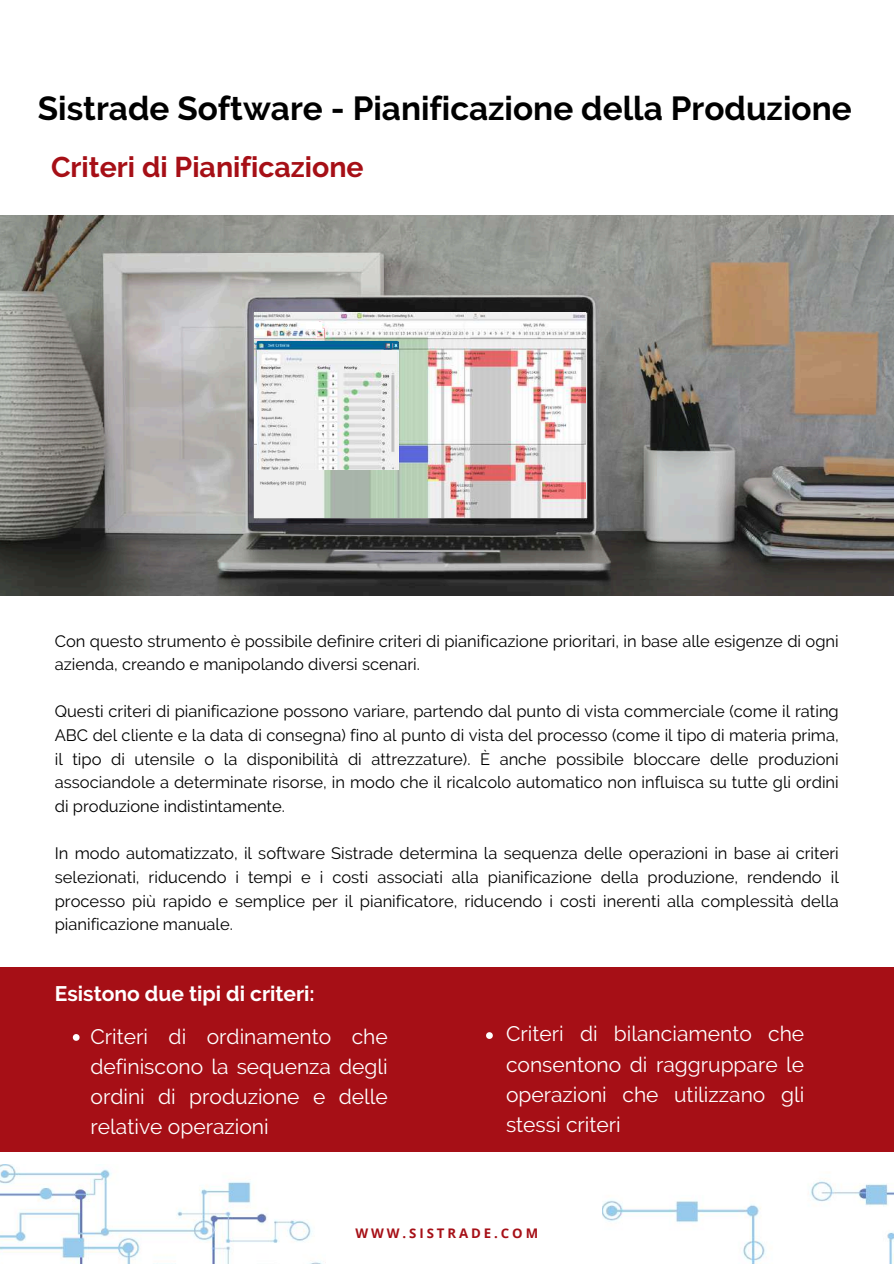
<style>
.page{position:relative;width:894px;height:1264px;background:#fff}
.page>*{position:absolute;margin:0;border:0;box-sizing:border-box;transform-origin:0 0}
.t1{font:700 33.3px "Raleway";color:#000}
.t2{font:700 28.5px "Raleway";color:#a60f16}
.t3{font:21px/30px "Raleway";color:#fff;text-align:justify}
.t4{font:700 21px "Raleway";color:#fff}
.t5{font:16.5px/23.7px "Raleway";color:#000;text-align:justify}
.t6{font:700 13.2px "Open Sans";letter-spacing:.22em;color:#a60f16}
</style>
<div class="page">
<img style="left:602px;top:1181px;width:291px;height:82px">
<img style="left:0;top:1164px;width:321px;height:99px">
<div style="left:0;top:967px;width:893px;height:184px;background:#a60f16"></div>
<svg style="left:73px;top:1034px;width:7px;height:6px"></svg>
<img style="left:0;top:215px;width:893px;height:380px">
<img style="left:254px;top:313px;width:331px;height:205px">
<img style="left:257px;top:342px;width:142px;height:127px">
<div style="left:381px;top:350px;width:15px;height:13px;background:#f3f3f3"></div>
<div style="left:306px;top:322px;width:16px;height:7px;background:#fff"></div>
<svg style="left:315px;top:328px;width:9px;height:10px"></svg>
<svg style="left:384px;top:343px;width:8px;height:6px"></svg>
<hr style="left:258px;top:341px;width:139px;height:2px;background:#069">
<svg style="left:486px;top:1032px;width:6px;height:6px"></svg>
<h1 class="t1" style="left:38px;top:89px;width:815px">Sistrade Software - Pianificazione della Produzione</h1>
<h2 class="t2" style="left:51px;top:150px;width:314px">Criteri di Pianificazione</h2>
<p class="t5" style="left:55px;top:629px;width:785px">Con questo strumento è possibile definire criteri di pianificazione prioritari, in base alle esigenze di ogni azienda, creando e manipolando diversi scenari.</p>
<p class="t5" style="left:55px;top:699px;width:785px">Questi criteri di pianificazione possono variare, partendo dal punto di vista commerciale (come il rating ABC del cliente e la data di consegna) fino al punto di vista del processo (come il tipo di materia prima, il tipo di utensile o la disponibilità di attrezzature). È anche possibile bloccare delle produzioni associandole a determinate risorse, in modo che il ricalcolo automatico non influisca su tutte gli ordini di produzione indistintamente.</p>
<p class="t5" style="left:55px;top:841px;width:785px">In modo automatizzato, il software Sistrade determina la sequenza delle operazioni in base ai criteri selezionati, riducendo i tempi e i costi associati alla pianificazione della produzione, rendendo il processo più rapido e semplice per il pianificatore, riducendo i costi inerenti alla complessità della pianificazione manuale.</p>
<p class="t4" style="left:55px;top:981px;width:261px">Esistono due tipi di criteri:</p>
<p class="t3" style="left:90px;top:1021px;width:299px">Criteri di ordinamento che definiscono la sequenza degli ordini di produzione e delle relative operazioni</p>
<p class="t3" style="left:506px;top:1018px;width:300px">Criteri di bilanciamento che consentono di raggruppare le operazioni che utilizzano gli stessi criteri</p>
<p class="t6" style="left:355px;top:1223px;width:184px">WWW.SISTRADE.COM</p>
</div>
